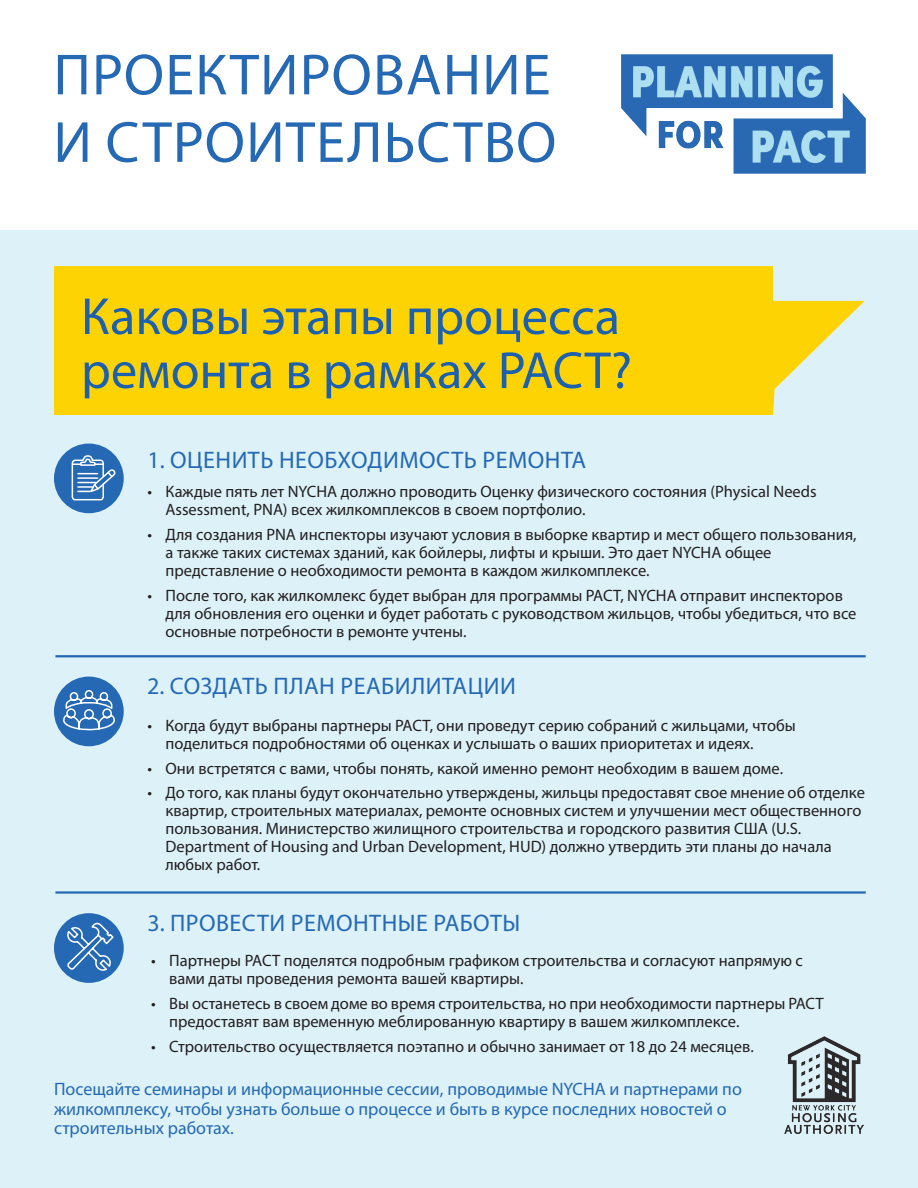
<style>
.page{position:relative;width:918px;height:1188px;background:#fff}
.page>*{position:absolute;margin:0;border:0;box-sizing:border-box;transform-origin:0 0}
.t1{font:58.5px/67.5px "Myriad Pro";letter-spacing:.02em;color:#2569b4}
.t2{font:52.5px/54px "Myriad Pro";color:#1d61ae}
.t3{font:24px "Myriad Pro";letter-spacing:.02em;color:#2569b4}
.t4{font:18px/19.5px "Myriad Pro";color:#2569b4}
.t5{font:16.5px/18px "Myriad Pro";color:#231f20}
</style>
<div class="page">
<div style="left:0;top:230px;width:918px;height:958px;background:#dcf1f8"></div>
<img style="left:784px;top:1037px;width:80px;height:97px">
<img style="left:621px;top:54px;width:244px;height:120px">
<svg style="left:54px;top:266px;width:811px;height:149px;background:#fbd515"></svg>
<hr style="left:55px;top:655px;width:811px;height:2px;background:#2569b4">
<hr style="left:55px;top:891px;width:811px;height:3px;background:#2569b4">
<div style="left:54px;top:677px;width:70px;height:69px;background:#2569b4;border-radius:50%"></div>
<svg style="left:63px;top:689px;width:53px;height:42px"></svg>
<div style="left:54px;top:913px;width:70px;height:70px;background:#2569b4;border-radius:50%"></div>
<svg style="left:66px;top:921px;width:49px;height:52px"></svg>
<div style="left:54px;top:444px;width:70px;height:69px;background:#2569b4;border-radius:50%"></div>
<svg style="left:71px;top:454px;width:46px;height:60px"></svg>
<p class="t1" style="left:53px;top:40px;width:504px">ПРОЕКТИРОВАНИЕ<br>И СТРОИТЕЛЬСТВО</p>
<p class="t2" style="left:81px;top:289px;width:553px">Каковы этапы процесса ремонта в рамках PACT?</p>
<p class="t3" style="left:148px;top:445px;width:440px">1. ОЦЕНИТЬ НЕОБХОДИМОСТЬ РЕМОНТА</p>
<p class="t5" style="left:166px;top:482px;width:653px;text-indent:-18px">• Каждые пять лет NYCHA должно проводить Оценку физического состояния (Physical Needs<br>Assessment, PNA) всех жилкомплексов в своем портфолио.</p>
<p class="t5" style="left:166px;top:525px;width:693px;text-indent:-18px">• Для создания PNA инспекторы изучают условия в выборке квартир и мест общего пользования, а также таких системах зданий, как бойлеры, лифты и крыши. Это дает NYCHA общее представление о необходимости ремонта в каждом жилкомплексе.</p>
<p class="t5" style="left:166px;top:586px;width:693px;text-indent:-18px">• После того, как жилкомлекс будет выбран для программы PACT, NYCHA отправит инспекторов для обновления его оценки и будет работать с руководством жильцов, чтобы убедиться, что все основные потребности в ремонте учтены.</p>
<p class="t3" style="left:147px;top:672px;width:370px">2. СОЗДАТЬ ПЛАН РЕАБИЛИТАЦИИ</p>
<p class="t5" style="left:166px;top:716px;width:632px;text-indent:-18px">• Когда будут выбраны партнеры PACT, они проведут серию собраний с жильцами, чтобы поделиться подробностями об оценках и услышать о ваших приоритетах и идеях.</p>
<p class="t5" style="left:148px;top:759px;width:637px">• Они встретятся с вами, чтобы понять, какой именно ремонт необходим в вашем доме.</p>
<p class="t5" style="left:166px;top:783px;width:701px;text-indent:-18px">• До того, как планы будут окончательно утверждены, жильцы предоставят свое мнение об отделке квартир, строительных материалах, ремонте основных систем и улучшении мест общественного пользования. Министерство жилищного строительства и городского развития США (U.S.<br>Department of Housing and Urban Development, HUD) должно утвердить эти планы до начала любых работ.</p>
<p class="t3" style="left:148px;top:908px;width:374px">3. ПРОВЕСТИ РЕМОНТНЫЕ РАБОТЫ</p>
<p class="t5" style="left:169px;top:951px;width:635px;text-indent:-18px">• Партнеры PACT поделятся подробным графиком строительства и согласуют напрямую с вами даты проведения ремонта вашей квартиры.</p>
<p class="t5" style="left:169px;top:994px;width:656px;text-indent:-18px">• Вы останетесь в своем доме во время строительства, но при необходимости партнеры PACT предоставят вам временную меблированную квартиру в вашем жилкомплексе.</p>
<p class="t5" style="left:151px;top:1037px;width:604px">• Строительство осуществляется поэтапно и обычно занимает от 18 до 24 месяцев.</p>
<p class="t4" style="left:54px;top:1079px;width:689px">Посещайте семинары и информационные сессии, проводимые NYCHA и партнерами по жилкомплексу, чтобы узнать больше о процессе и быть в курсе последних новостей о строительных работах.</p>
</div>
